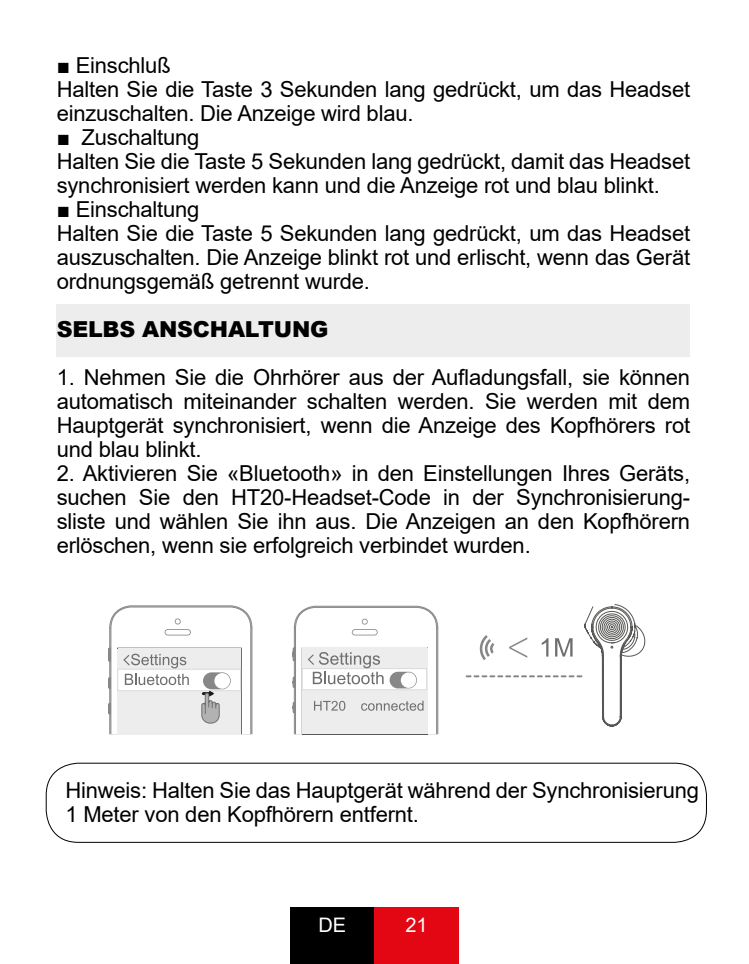
<style>
.page{position:relative;width:749px;height:964px;background:#fff}
.page>*{position:absolute;margin:0;border:0;box-sizing:border-box;transform-origin:0 0}
.t1{font:22px/24px "Arial";letter-spacing:-.01em;color:#000}
.t2{font:900 22px "Arial";letter-spacing:-.01em;color:#000}
.t3{font:20px "Arial";color:#fff}
</style>
<div class="page">
<div style="left:290px;top:907px;width:84px;height:57px;background:#000"></div>
<div style="left:374px;top:907px;width:84px;height:57px;background:#e30613"></div>
<div style="left:57px;top:304px;width:633px;height:53px;background:#ededed"></div>
<div style="left:46px;top:763px;width:660px;height:80px;border:1px solid #000;border-radius:32px"></div>
<svg style="left:108px;top:605px;width:144px;height:130px"></svg>
<svg style="left:466px;top:604px;width:179px;height:123px"></svg>
<svg style="left:292px;top:606px;width:146px;height:129px"></svg>
<p class="t1" style="left:57px;top:53px;width:634px">■ Einschluß<br>Halten Sie die Taste 3 Sekunden lang gedrückt, um das Headset einzuschalten. Die Anzeige wird blau.</p>
<p class="t1" style="left:57px;top:125px;width:634px">■ Zuschaltung<br>Halten Sie die Taste 5 Sekunden lang gedrückt, damit das Headset synchronisiert werden kann und die Anzeige rot und blau blinkt.</p>
<p class="t1" style="left:57px;top:197px;width:634px">■ Einschaltung<br>Halten Sie die Taste 5 Sekunden lang gedrückt, um das Headset auszuschalten. Die Anzeige blinkt rot und erlischt, wenn das Gerät ordnungsgemäß getrennt wurde.</p>
<p class="t2" style="left:57px;top:313px;width:273px">SELBS ANSCHALTUNG</p>
<p class="t1" style="left:57px;top:365px;width:634px;text-align:justify">1. Nehmen Sie die Ohrhörer aus der Aufladungsfall, sie können automatisch miteinander schalten werden. Sie werden mit dem Hauptgerät synchronisiert, wenn die Anzeige des Kopfhörers rot und blau blinkt.</p>
<p class="t1" style="left:57px;top:461px;width:634px;text-align:justify">2. Aktivieren Sie «Bluetooth» in den Einstellungen Ihres Geräts, suchen Sie den HT20-Headset-Code in der Synchronisierung&shy;sliste und wählen Sie ihn aus. Die Anzeigen an den Kopfhörern erlöschen, wenn sie erfolgreich verbindet wurden.</p>
<p class="t1" style="left:66px;top:778px;width:634px">Hinweis: Halten Sie das Hauptgerät während der Synchronisierung<br>1 Meter von den Kopfhörern entfernt.</p>
<p class="t3" style="left:318px;top:911px;width:29px">DE</p>
<p class="t3" style="left:405px;top:911px;width:24px">21</p>
</div>
